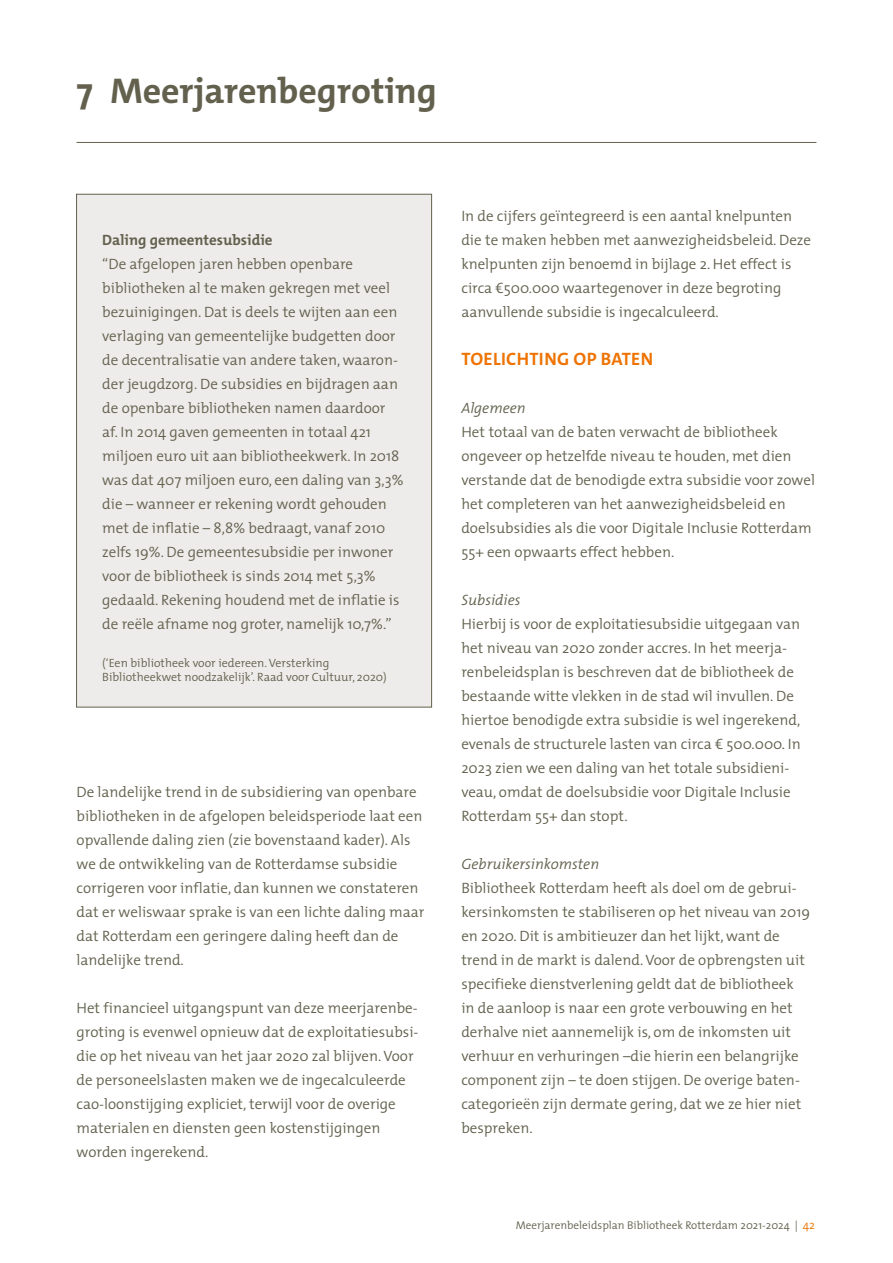
<style>
.page{position:relative;width:893px;height:1263px;background:#fff}
.page>*{position:absolute;margin:0;border:0;box-sizing:border-box;transform-origin:0 0}
.TOC_Heading_Hoofdstu{font:700 36px "The Mix Yota W7";color:#63614e}
.TOC_niveau_2{font:700 18px "The Mix C5";letter-spacing:.02em;color:#ee7302}
.platte_1{font:300 15px/24px "The Mix";color:#63614e}
.platte_1-2{font:italic 300 15px "The Mix B W4";color:#63614e}
.platte_1-3{font:700 15px "The Mix C5";color:#63614e}
.platte_1-4{font:300 12px/14.4px "The Mix";color:#63614e}
.t1{font:300 11.25px "The Mix";color:#63614e}
.s1{font-size:12px;color:#ee7302}
</style>
<div class="page">
<hr style="left:77px;top:142px;width:739px;height:1px;background:#63614e">
<div style="left:77px;top:194px;width:355px;height:513px;background:#edecea"></div>
<h1 class="TOC_Heading_Hoofdstu" style="left:77px;top:68px;width:362px">7 Meerjarenbegroting</h1>
<p class="platte_1-3" style="left:102px;top:230px;width:172px">Daling gemeentesubsidie</p>
<p class="platte_1" style="left:102px;top:252px;width:303px">“De afgelopen jaren hebben openbare bibliotheken al te maken gekregen met veel bezuinigingen. Dat is deels te wijten aan een verlaging van gemeentelijke budgetten door de decentralisatie van andere taken, waaron&shy;der jeugdzorg. De subsidies en bijdragen aan de openbare bibliotheken namen daardoor af. In 2014 gaven gemeenten in totaal 421 miljoen euro uit aan bibliotheekwerk. In 2018 was dat 407 miljoen euro, een daling van 3,3% die – wanneer er rekening wordt gehouden met de inflatie – 8,8% bedraagt, vanaf 2010 zelfs 19%. De gemeentesubsidie per inwoner voor de bibliotheek is sinds 2014 met 5,3% gedaald. Rekening houdend met de inflatie is de reële afname nog groter, namelijk 10,7%.”</p>
<p class="platte_1-4" style="left:102px;top:656px;width:286px">(‘Een bibliotheek voor iedereen. Versterking<br>Bibliotheekwet noodzakelijk’. Raad voor Cultuur, 2020)</p>
<p class="platte_1" style="left:77px;top:780px;width:350px">De landelijke trend in de subsidiering van openbare bibliotheken in de afgelopen beleidsperiode laat een opvallende daling zien (zie bovenstaand kader). Als we de ontwikkeling van de Rotterdamse subsidie corrigeren voor inflatie, dan kunnen we constateren dat er weliswaar sprake is van een lichte daling maar dat Rotterdam een geringere daling heeft dan de landelijke trend.</p>
<p class="platte_1" style="left:77px;top:996px;width:343px">Het financieel uitgangspunt van deze meerjarenbe&shy;groting is evenwel opnieuw dat de exploitatiesubsi&shy;die op het niveau van het jaar 2020 zal blijven. Voor de personeelslasten maken we de ingecalculeerde cao-loonstijging expliciet, terwijl voor de overige materialen en diensten geen kostenstijgingen worden ingerekend.</p>
<p class="platte_1" style="left:461px;top:204px;width:351px">In de cijfers geïntegreerd is een aantal knelpunten die te maken hebben met aanwezigheidsbeleid. Deze knelpunten zijn benoemd in bijlage 2. Het effect is circa €500.000 waartegenover in deze begroting aanvullende subsidie is ingecalculeerd.</p>
<h2 class="TOC_niveau_2" style="left:462px;top:347px;width:193px">TOELICHTING OP BATEN</h2>
<p class="platte_1-2" style="left:461px;top:398px;width:66px">Algemeen</p>
<p class="platte_1" style="left:461px;top:420px;width:355px">Het totaal van de baten verwacht de bibliotheek ongeveer op hetzelfde niveau te houden, met dien verstande dat de benodigde extra subsidie voor zowel het completeren van het aanwezigheidsbeleid en doelsubsidies als die voor Digitale Inclusie Rotterdam 55+ een opwaarts effect hebben.</p>
<p class="platte_1-2" style="left:461px;top:590px;width:61px">Subsidies</p>
<p class="platte_1" style="left:461px;top:612px;width:341px">Hierbij is voor de exploitatiesubsidie uitgegaan van het niveau van 2020 zonder accres. In het meerja&shy;renbeleidsplan is beschreven dat de bibliotheek de bestaande witte vlekken in de stad wil invullen. De hiertoe benodigde extra subsidie is wel ingerekend, evenals de structurele lasten van circa € 500.000. In 2023 zien we een daling van het totale subsidieni&shy;veau, omdat de doelsubsidie voor Digitale Inclusie Rotterdam 55+ dan stopt.</p>
<p class="platte_1-2" style="left:461px;top:854px;width:139px">Gebruikersinkomsten</p>
<p class="platte_1" style="left:461px;top:876px;width:350px">Bibliotheek Rotterdam heeft als doel om de gebrui&shy;kersinkomsten te stabiliseren op het niveau van 2019 en 2020. Dit is ambitieuzer dan het lijkt, want de trend in de markt is dalend. Voor de opbrengsten uit specifieke dienstverlening geldt dat de bibliotheek in de aanloop is naar een grote verbouwing en het derhalve niet aannemelijk is, om de inkomsten uit verhuur en verhuringen –die hierin een belangrijke component zijn – te doen stijgen. De overige baten&shy;categorieën zijn dermate gering, dat we ze hier niet bespreken.</p>
<p class="t1" style="left:516px;top:1218px;width:301px">Meerjarenbeleidsplan Bibliotheek Rotterdam 2021-2024 | <span class="s1">42</span></p>
</div>
